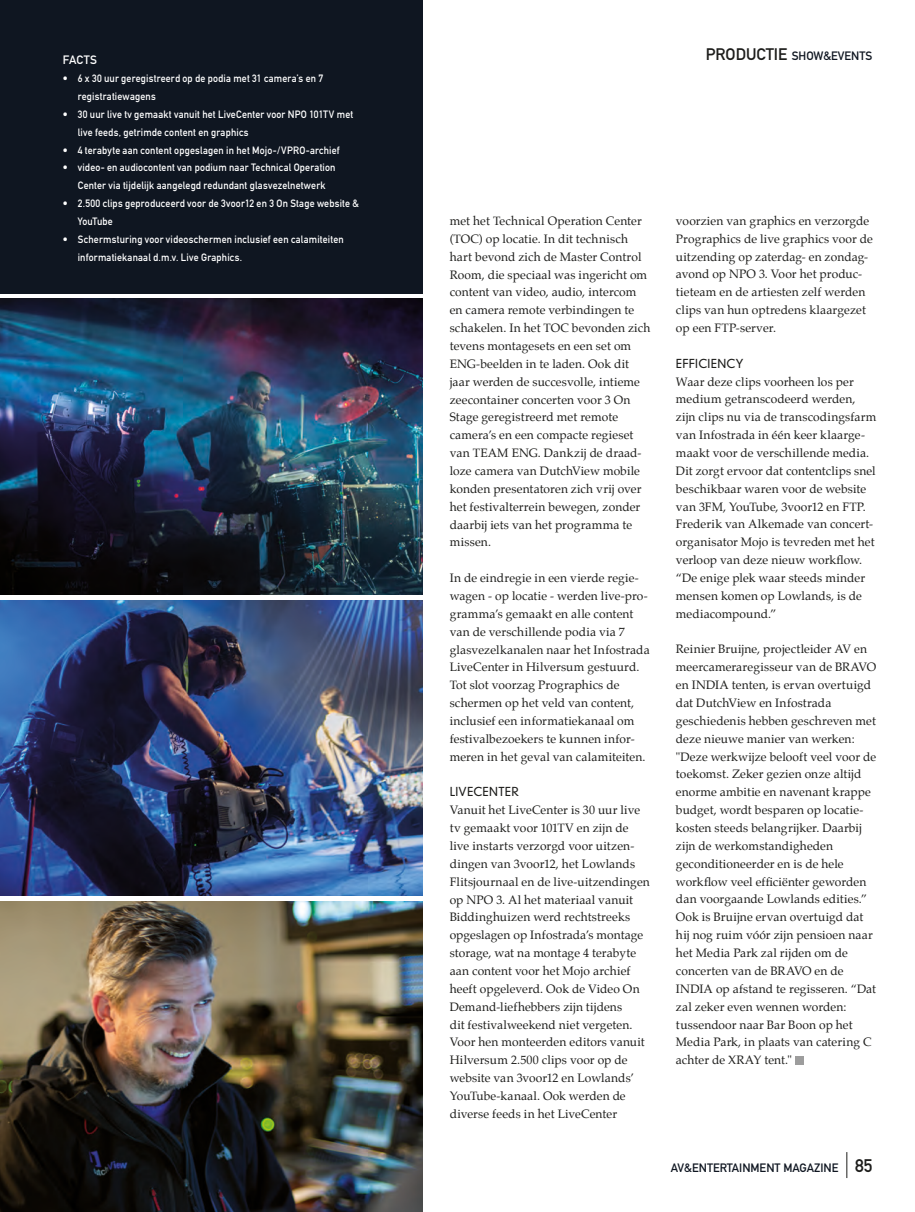
<style>
.page{position:relative;width:915px;height:1212px;background:#fff}
.page>*{position:absolute;margin:0;border:0;box-sizing:border-box;transform-origin:0 0}
.t1{font:12px/17.9px "Palatino";letter-spacing:.01em;color:#1d1d1b}
.t2{font:12px "DIN Mittelschrift";color:#0f1621}
.t3{font:300 12px "DIN Neuzeit Grotesk";letter-spacing:.02em;color:#1d1d1b}
.t4{font:12px "DIN Mittelschrift";letter-spacing:.02em;color:#fff}
.t5{font:10.5px/17.9px "DIN Mittelschrift";letter-spacing:.02em;color:#fff;scale:.94 1}
.s1{font-size:16.5px;color:#1d1d1b}
.s2{font-size:18px;color:#1d1d1b}
</style>
<div class="page">
<div style="left:794px;top:1056px;width:9px;height:8px;background:#9d9d9d"></div>
<img style="left:0;top:299px;width:422px;height:295px">
<img style="left:0;top:600px;width:422px;height:295px">
<img style="left:0;top:901px;width:422px;height:311px">
<svg style="left:846px;top:1152px;width:1px;height:26px"></svg>
<div style="left:0;top:0;width:422px;height:294px;background:#0f1621"></div>
<p class="t4" style="left:63px;top:53px;width:36px">FACTS</p>
<p class="t5" style="left:78px;top:70px;width:262px;text-indent:-15px">• 6 x 30 uur geregistreerd op de podia met 31 camera’s en 7 registratiewagens</p>
<p class="t5" style="left:78px;top:105px;width:294px;text-indent:-15px">• 30 uur live tv gemaakt vanuit het LiveCenter voor NPO 101TV met live feeds, getrimde content en graphics</p>
<p class="t5" style="left:63px;top:141px;width:296px">• 4 terabyte aan content opgeslagen in het Mojo-/VPRO-archief</p>
<p class="t5" style="left:63px;top:159px;width:291px;text-align:center">• video- en audiocontent van podium naar Technical Operation<br>Center via tijdelijk aangelegd redundant glasvezelnetwerk</p>
<p class="t5" style="left:78px;top:195px;width:300px;text-indent:-15px">• 2.500 clips geproduceerd voor de 3voor12 en 3 On Stage website &amp;<br>YouTube</p>
<p class="t5" style="left:78px;top:230px;width:284px;text-indent:-15px">• Schermsturing voor videoschermen inclusief een calamiteiten informatiekanaal d.m.v. Live Graphics.</p>
<p class="t2" style="left:705px;top:49px;width:168px"><span class="s1">PRODUCTIE</span> SHOW&amp;EVENTS</p>
<p class="t1" style="left:449px;top:212px;width:202px">met het Technical Operation Center (TOC) op locatie. In dit technisch hart bevond zich de Master Control<br>Room, die speciaal was ingericht om content van video, audio, intercom en camera remote verbindingen te schakelen. In het TOC bevonden zich tevens montagesets en een set om<br>ENG-beelden in te laden. Ook dit jaar werden de succesvolle, intieme zeecontainer concerten voor 3 On<br>Stage geregistreerd met remote camera’s en een compacte regieset van TEAM ENG. Dankzij de draad&shy;loze camera van DutchView mobile konden presentatoren zich vrij over het festivalterrein bewegen, zonder daarbij iets van het programma te missen.</p>
<p class="t1" style="left:449px;top:569px;width:201px">In de eindregie in een vierde regie&shy;wagen - op locatie - werden live-pro&shy;gramma’s gemaakt en alle content van de verschillende podia via 7 glasvezelkanalen naar het Infostrada LiveCenter in Hilversum gestuurd.<br>Tot slot voorzag Prographics de schermen op het veld van content, inclusief een informatiekanaal om festivalbezoekers te kunnen infor&shy;meren in het geval van calamiteiten.</p>
<p class="t3" style="left:449px;top:785px;width:71px">LIVECENTER</p>
<p class="t1" style="left:449px;top:801px;width:202px">Vanuit het LiveCenter is 30 uur live tv gemaakt voor 101TV en zijn de live instarts verzorgd voor uitzen&shy;dingen van 3voor12, het Lowlands Flitsjournaal en de live-uitzendingen op NPO 3. Al het materiaal vanuit Biddinghuizen werd rechtstreeks opgeslagen op Infostrada’s montage storage, wat na montage 4 terabyte aan content voor het Mojo archief heeft opgeleverd. Ook de Video On Demand-liefhebbers zijn tijdens<br>dit festivalweekend niet vergeten.<br>Voor hen monteerden editors vanuit Hilversum 2.500 clips voor op de website van 3voor12 en Lowlands’ YouTube-kanaal. Ook werden de diverse feeds in het LiveCenter</p>
<p class="t1" style="left:675px;top:212px;width:198px">voorzien van graphics en verzorgde<br>Prographics de live graphics voor de uitzending op zaterdag- en zondag&shy;avond op NPO 3. Voor het produc&shy;tieteam en de artiesten zelf werden clips van hun optredens klaargezet op een FTP-server.</p>
<p class="t3" style="left:675px;top:356px;width:69px">EFFICIENCY</p>
<p class="t1" style="left:675px;top:372px;width:202px">Waar deze clips voorheen los per medium getranscodeerd werden, zijn clips nu via de transcodingsfarm van Infostrada in één keer klaarge&shy;maakt voor de verschillende media.<br>Dit zorgt ervoor dat contentclips snel beschikbaar waren voor de website van 3FM, YouTube, 3voor12 en FTP.<br>Frederik van Alkemade van concert&shy;organisator Mojo is tevreden met het verloop van deze nieuw workflow. “De enige plek waar steeds minder mensen komen op Lowlands, is de mediacompound.”</p>
<p class="t1" style="left:675px;top:640px;width:202px">Reinier Bruijne, projectleider AV en meercameraregisseur van de BRAVO en INDIA tenten, is ervan overtuigd dat DutchView en Infostrada geschiedenis hebben geschreven met deze nieuwe manier van werken: "Deze werkwijze belooft veel voor de toekomst. Zeker gezien onze altijd enorme ambitie en navenant krappe budget, wordt besparen op locatie&shy;kosten steeds belangrijker. Daarbij zijn de werkomstandigheden geconditioneerder en is de hele workflow veel efficiënter geworden dan voorgaande Lowlands edities.” Ook is Bruijne ervan overtuigd dat hij nog ruim vóór zijn pensioen naar het Media Park zal rijden om de concerten van de BRAVO en de INDIA op afstand te regisseren. “Dat zal zeker even wennen worden: tussendoor naar Bar Boon op het Media Park, in plaats van catering C achter de XRAY tent."</p>
<p class="t2" style="left:670px;top:1161px;width:203px">AV&amp;ENTERTAINMENT MAGAZINE <span class="s2">85</span></p>
</div>
